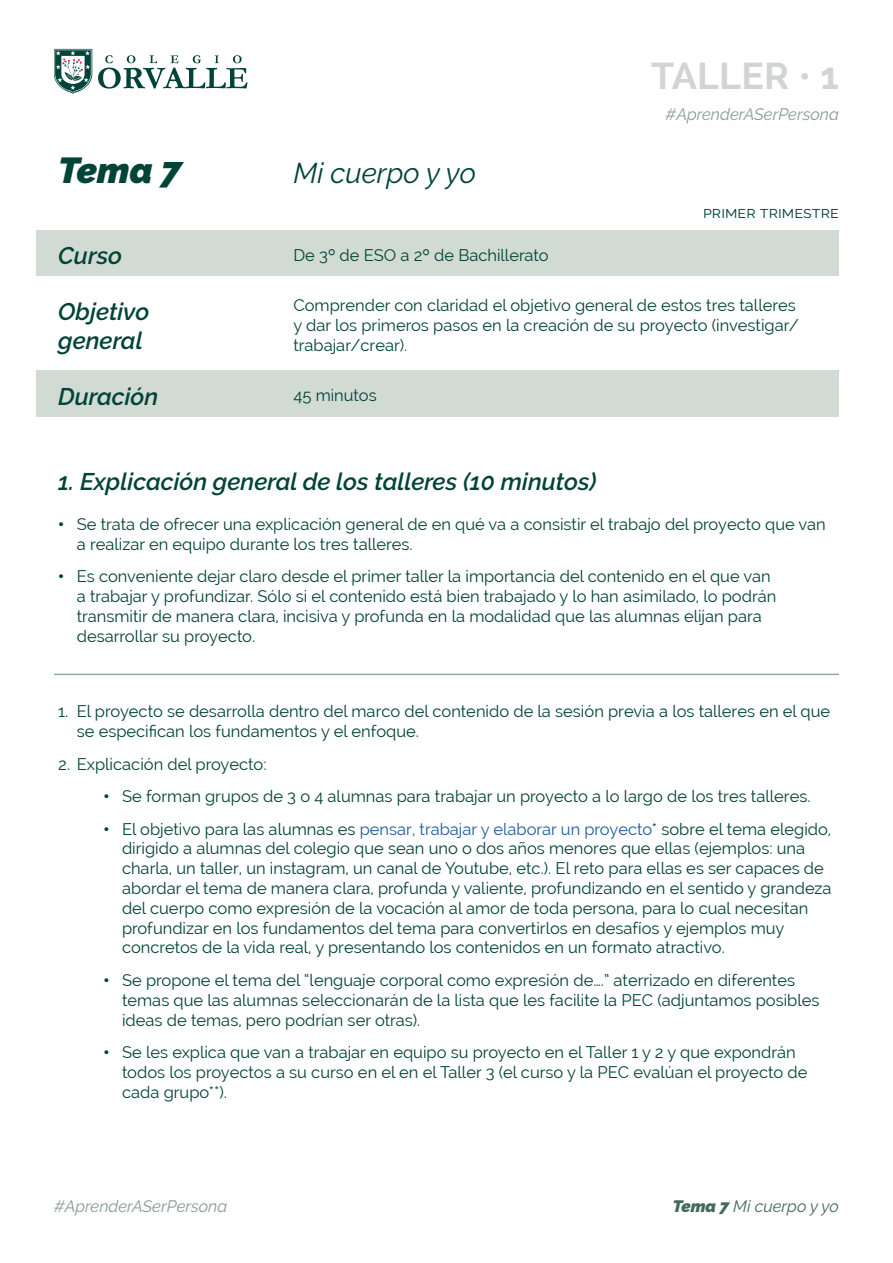
<style>
.page{position:relative;width:893px;height:1263px;background:#fff}
.page>*{position:absolute;margin:0;border:0;box-sizing:border-box;transform-origin:0 0}
.t1{font:700 37.5px "Raleway";color:#d2d3d3}
.t2{font:italic 900 36px "Raleway";color:#004337}
.t3{font:italic 28.5px "Raleway";color:#004337}
.t4{font:italic 600 24px/28.8px "Raleway";color:#004337}
.t5{font:16.5px/19.8px "Raleway";color:#004337}
.t6{font:italic 16.5px "Raleway";color:#879a94}
.t7{font:italic 16.5px "Raleway";color:#45685f}
.s1{font-weight:400}
.s2{font-weight:900}
.s3{color:#205d9e}
</style>
<div class="page">
<svg style="left:98px;top:55px;width:150px;height:34px"></svg>
<svg style="left:54px;top:49px;width:38px;height:45px"></svg>
<div style="left:37px;top:230px;width:802px;height:46px;background:#d2dad4"></div>
<div style="left:37px;top:370px;width:802px;height:47px;background:#d2dad4"></div>
<hr style="left:54px;top:674px;width:785px;height:1px;background:#004338">
<h1 class="t1" style="left:651px;top:55px;width:189px">TALLER <span class="s1">•</span> 1</h1>
<h2 class="t2" style="left:58px;top:149px;width:125px">Tema 7</h2>
<h3 class="t3" style="left:293px;top:156px;width:184px">Mi cuerpo y yo</h3>
<h3 class="t4" style="left:58px;top:241px;width:65px">Curso</h3>
<p class="t5" style="left:293px;top:245px;width:257px">De 3º de ESO a 2º de Bachillerato</p>
<p class="t6" style="left:666px;top:104px;width:175px">#AprenderASerPersona</p>
<p class="t5" style="left:703px;top:202px;width:137px">primer trimestre</p>
<h3 class="t4" style="left:58px;top:297px;width:93px">Objetivo general</h3>
<h3 class="t4" style="left:58px;top:382px;width:101px">Duración</h3>
<p class="t5" style="left:293px;top:295px;width:507px">Comprender con claridad el objetivo general de estos tres talleres y dar los primeros pasos en la creación de su proyecto (investigar/ trabajar/crear).</p>
<p class="t5" style="left:293px;top:385px;width:85px">45 minutos</p>
<h3 class="t4" style="left:58px;top:467px;width:540px">1. Explicación general de los talleres (10 minutos)</h3>
<p class="t5" style="left:77px;top:514px;width:750px;text-indent:-18px"><span class="s2">•</span> Se trata de ofrecer una explicación general de en qué va a consistir el trabajo del proyecto que van a realizar en equipo durante los tres talleres.</p>
<p class="t5" style="left:77px;top:567px;width:701px;text-indent:-18px"><span class="s2">•</span> Es conveniente dejar claro desde el primer taller la importancia del contenido en el que van a trabajar y profundizar. Sólo si el contenido está bien trabajado y lo han asimilado, lo podrán transmitir de manera clara, incisiva y profunda en la modalidad que las alumnas elijan para desarrollar su proyecto.</p>
<p class="t5" style="left:77px;top:701px;width:755px;text-indent:-18px">1. El proyecto se desarrolla dentro del marco del contenido de la sesión previa a los talleres en el que se especifican los fundamentos y el enfoque.</p>
<p class="t5" style="left:58px;top:754px;width:210px">2. Explicación del proyecto:</p>
<p class="t5" style="left:104px;top:786px;width:708px"><span class="s2">•</span> Se forman grupos de 3 o 4 alumnas para trabajar un proyecto a lo largo de los tres talleres.</p>
<p class="t5" style="left:122px;top:819px;width:711px;text-indent:-18px"><span class="s2">•</span> El objetivo para las alumnas es <span class="s3">pensar, trabajar y elaborar un proyecto</span>* sobre el tema elegido, dirigido a alumnas del colegio que sean uno o dos años menores que ellas (ejemplos: una charla, un taller, un instagram, un canal de Youtube, etc.). El reto para ellas es ser capaces de abordar el tema de manera clara, profunda y valiente, profundizando en el sentido y grandeza del cuerpo como expresión de la vocación al amor de toda persona, para lo cual necesitan profundizar en los fundamentos del tema para convertirlos en desafíos y ejemplos muy concretos de la vida real, y presentando los contenidos en un formato atractivo.</p>
<p class="t5" style="left:122px;top:970px;width:699px;text-indent:-18px"><span class="s2">•</span> Se propone el tema del “lenguaje corporal como expresión de….” aterrizado en diferentes temas que las alumnas seleccionarán de la lista que les facilite la PEC (adjuntamos posibles ideas de temas, pero podrían ser otras).</p>
<p class="t5" style="left:122px;top:1042px;width:687px;text-indent:-18px"><span class="s2">•</span> Se les explica que van a trabajar en equipo su proyecto en el Taller 1 y 2 y que expondrán todos los proyectos a su curso en el en el Taller 3 (el curso y la PEC evalúan el proyecto de cada grupo**).</p>
<p class="t6" style="left:54px;top:1196px;width:175px">#AprenderASerPersona</p>
<p class="t7" style="left:673px;top:1196px;width:168px"><span class="s2">Tema 7</span> Mi cuerpo y yo</p>
</div>
